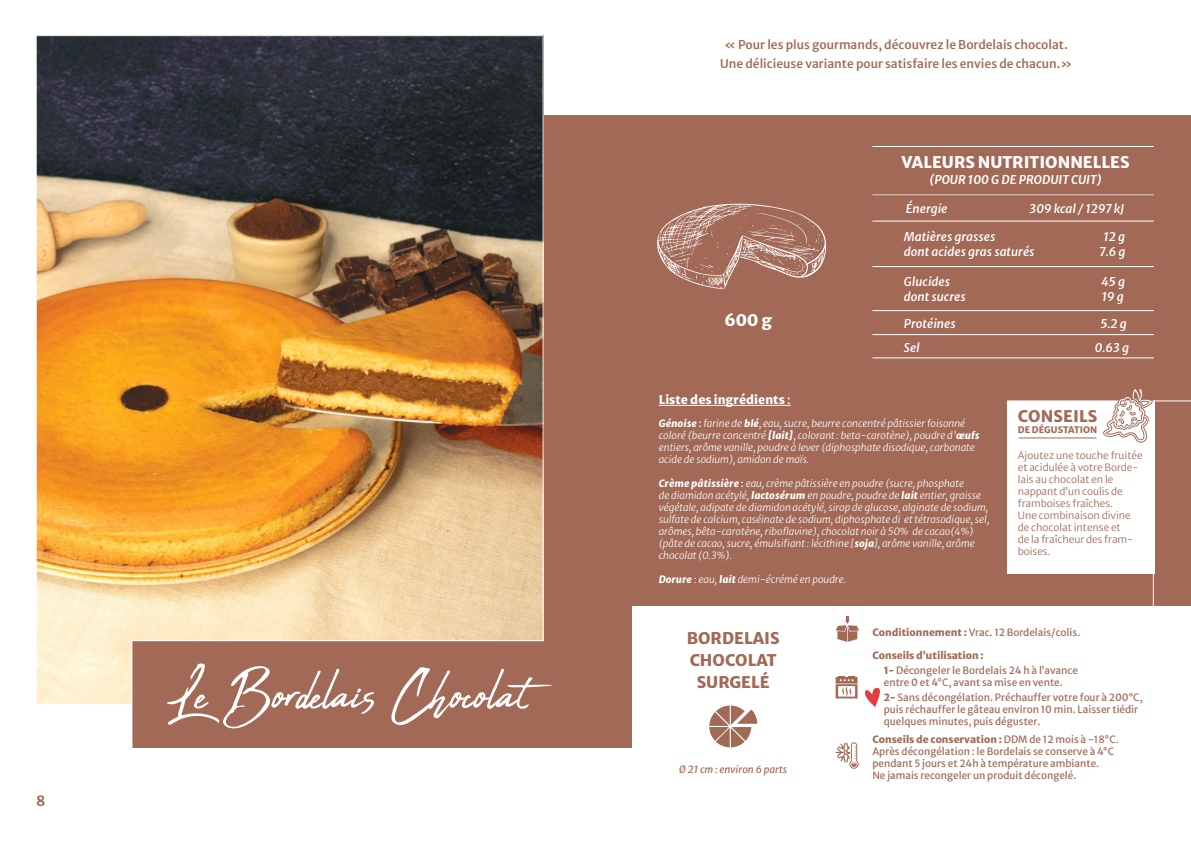
<style>
.page{position:relative;width:1191px;height:842px;background:#fff}
.page>*{position:absolute;margin:0;border:0;box-sizing:border-box;transform-origin:0 0}
.t1{font:72px "Abuget";color:#fff}
.t2{font:800 16px/22px "Merriweather Sans";color:#a26957;text-align:center}
.t3{font:800 16px "Merriweather Sans";color:#fff}
.t4{font:700 14px "Merriweather Sans";color:#a26957}
.t5{font:italic 500 12px "Merriweather Sans";color:#fff}
.t6{font:500 12px/19px "Merriweather Sans";color:#a26957;text-align:center}
.t7{font:italic 600 12px "Merriweather Sans";color:#fff}
.t8{font:800 12px "Merriweather Sans";color:#fff}
.t9{font:italic 300 10px/12px "Merriweather Sans";color:#fff}
.t10{font:10px/12px "Merriweather Sans";color:#a26957}
.t11{font:300 10px/12px "Merriweather Sans";color:#a26957}
.t12{font:italic 10px "Merriweather Sans";color:#a26957}
.t13{font:800 9px "Merriweather Sans";letter-spacing:.005em;color:#a26957}
.s1{font-weight:400}
.s2{font-weight:800}
.s3{font-weight:400;font-style:normal}
.s4{font-style:normal}
</style>
<div class="page">
<div style="left:498px;top:115px;width:693px;height:490px;background:#a26957"></div>
<hr style="left:872px;top:221px;width:281px;height:1px;background:#fff">
<hr style="left:872px;top:266px;width:281px;height:1px;background:#fff">
<hr style="left:872px;top:310px;width:281px;height:1px;background:#fff">
<hr style="left:872px;top:334px;width:281px;height:1px;background:#fff">
<hr style="left:872px;top:357px;width:281px;height:1px;background:#fff">
<hr style="left:872px;top:146px;width:281px;height:1px;background:#fff">
<hr style="left:872px;top:194px;width:281px;height:1px;background:#fff">
<svg style="left:709px;top:705px;width:48px;height:42px"></svg>
<hr style="left:659px;top:405px;width:131px;height:1px;background:#fff">
<svg style="left:657px;top:204px;width:169px;height:85px"></svg>
<div style="left:543px;top:565px;width:88px;height:92px;background:#a26957"></div>
<img style="left:38px;top:37px;width:503px;height:666px">
<div style="left:132px;top:641px;width:499px;height:106px;background:#a26957"></div>
<svg style="left:131px;top:640px;width:413px;height:108px"></svg>
<div style="left:1007px;top:401px;width:147px;height:173px;background:#fff"></div>
<hr style="left:1018px;top:437px;width:78px;height:1px;background:#a26957">
<hr style="left:1007px;top:400px;width:184px;height:1px;background:#fff">
<hr style="left:1152px;top:567px;width:1px;height:62px;background:#fff">
<svg style="left:835px;top:616px;width:24px;height:26px"></svg>
<svg style="left:835px;top:676px;width:22px;height:22px"></svg>
<svg style="left:835px;top:742px;width:24px;height:27px"></svg>
<svg style="left:865px;top:687px;width:15px;height:20px"></svg>
<svg style="left:1103px;top:389px;width:50px;height:54px"></svg>
<h3 class="t4" style="left:36px;top:788px;width:11px">8</h3>
<h1 class="t1" style="left:166px;top:653px;width:364px">Le Bordelais Chocolat</h1>
<p class="t6" style="left:720px;top:33px;width:353px">« Pour les plus gourmands, découvrez le Bordelais chocolat.<br>Une délicieuse variante pour satisfaire les envies de chacun.»</p>
<h2 class="t3" style="left:901px;top:148px;width:230px">VALEURS NUTRITIONNELLES</h2>
<p class="t7" style="left:929px;top:169px;width:174px">(POUR 100 G DE PRODUIT CUIT)</p>
<p class="t5" style="left:905px;top:197px;width:43px">Énergie</p>
<p class="t5" style="left:1029px;top:197px;width:96px">309 kcal / 1297 kJ</p>
<h2 class="t3" style="left:724px;top:305px;width:49px">600 g</h2>
<p class="t5" style="left:904px;top:226px;width:93px">Matières grasses</p>
<p class="t5" style="left:1103px;top:226px;width:23px">12 g</p>
<p class="t5" style="left:904px;top:270px;width:48px">Glucides</p>
<p class="t5" style="left:1101px;top:270px;width:25px">45 g</p>
<p class="t5" style="left:904px;top:241px;width:132px">dont acides gras saturés</p>
<p class="t5" style="left:1099px;top:241px;width:28px">7.6 g</p>
<p class="t5" style="left:904px;top:285px;width:63px">dont sucres</p>
<p class="t5" style="left:1101px;top:285px;width:23px">19 g</p>
<p class="t5" style="left:904px;top:312px;width:53px">Protéines</p>
<p class="t5" style="left:1100px;top:312px;width:28px">5.2 g</p>
<p class="t5" style="left:904px;top:336px;width:17px">Sel</p>
<p class="t5" style="left:1094px;top:336px;width:36px">0.63 g</p>
<p class="t8" style="left:659px;top:388px;width:133px">Liste des ingrédients <span class="s1">:</span></p>
<p class="t9" style="left:659px;top:416px;width:322px"><span class="s2">Génoise</span> <span class="s3">:</span> farine de <span class="s2">blé</span>, eau, sucre, beurre concentré pâtissier foisonné coloré (beurre concentré <span class="s2">[lait]</span><span class="s4">,</span> colorant : beta-carotène), poudre d’<span class="s2">œufs </span>entiers, arôme vanille, poudre à lever (diphosphate disodique, carbonate acide de sodium), amidon de maïs.</p>
<p class="t9" style="left:659px;top:476px;width:332px"><span class="s2">Crème pâtissière</span> <span class="s3">:</span> eau, crème pâtissière en poudre (sucre, phosphate<br>de diamidon acétylé, <span class="s2">lactosérum</span> en poudre, poudre de <span class="s2">lait</span> entier, graisse végétale, adipate de diamidon acétylé, sirop de glucose, alginate de sodium, sulfate de calcium, caséinate de sodium, diphosphate di et tétrasodique, sel, arômes, bêta-carotène, riboflavine), chocolat noir à 50% de cacao(4%) (pâte de cacao, sucre, émulsifiant : lécithine [<span class="s2">soja</span>], arôme vanille, arôme chocolat (0.3%).</p>
<p class="t9" style="left:659px;top:572px;width:189px"><span class="s2">Dorure</span> <span class="s4">:</span> eau, <span class="s2">lait</span> demi-écrémé en poudre.</p>
<h2 class="t2" style="left:1018px;top:404px;width:81px">CONSEILS</h2>
<p class="t13" style="left:1017px;top:422px;width:81px">DE DÉGUSTATION</p>
<p class="t11" style="left:1017px;top:449px;width:126px">Ajoutez une touche fruitée et acidulée à votre Borde&shy;lais au chocolat en le nappant d’un coulis de framboises fraîches.<br>Une combinaison divine de chocolat intense et<br>de la fraîcheur des fram&shy;boises.</p>
<h2 class="t2" style="left:687px;top:626px;width:94px">BORDELAIS<br>CHOCOLAT<br>SURGELÉ</h2>
<p class="t12" style="left:679px;top:760px;width:109px">Ø 21 cm : environ 6 parts</p>
<p class="t10" style="left:872px;top:625px;width:209px"><span class="s2">Conditionnement :</span> Vrac. 12 Bordelais/colis.</p>
<p class="t10" style="left:883px;top:647px;width:196px;line-height:14.8px;text-indent:-11px"><span class="s2">Conseils d’utilisation :<br>1-</span> Décongeler le Bordelais 24 h à l’avance</p>
<p class="t10" style="left:883px;top:674px;width:260px;line-height:14.8px">entre 0 et 4°C, avant sa mise en vente.<br><span class="s2">2-</span> Sans décongélation. Préchauffer votre four à 200°C,</p>
<p class="t10" style="left:883px;top:702px;width:256px">puis réchauffer le gâteau environ 10 min. Laisser tiédir quelques minutes, puis déguster.</p>
<p class="t10" style="left:872px;top:732px;width:248px"><span class="s2">Conseils de conservation :</span> DDM de 12 mois à -18°C.<br>Après décongélation : le Bordelais se conserve à 4°C pendant 5 jours et 24h à température ambiante.<br>Ne jamais recongeler un produit décongelé.</p>
</div>
